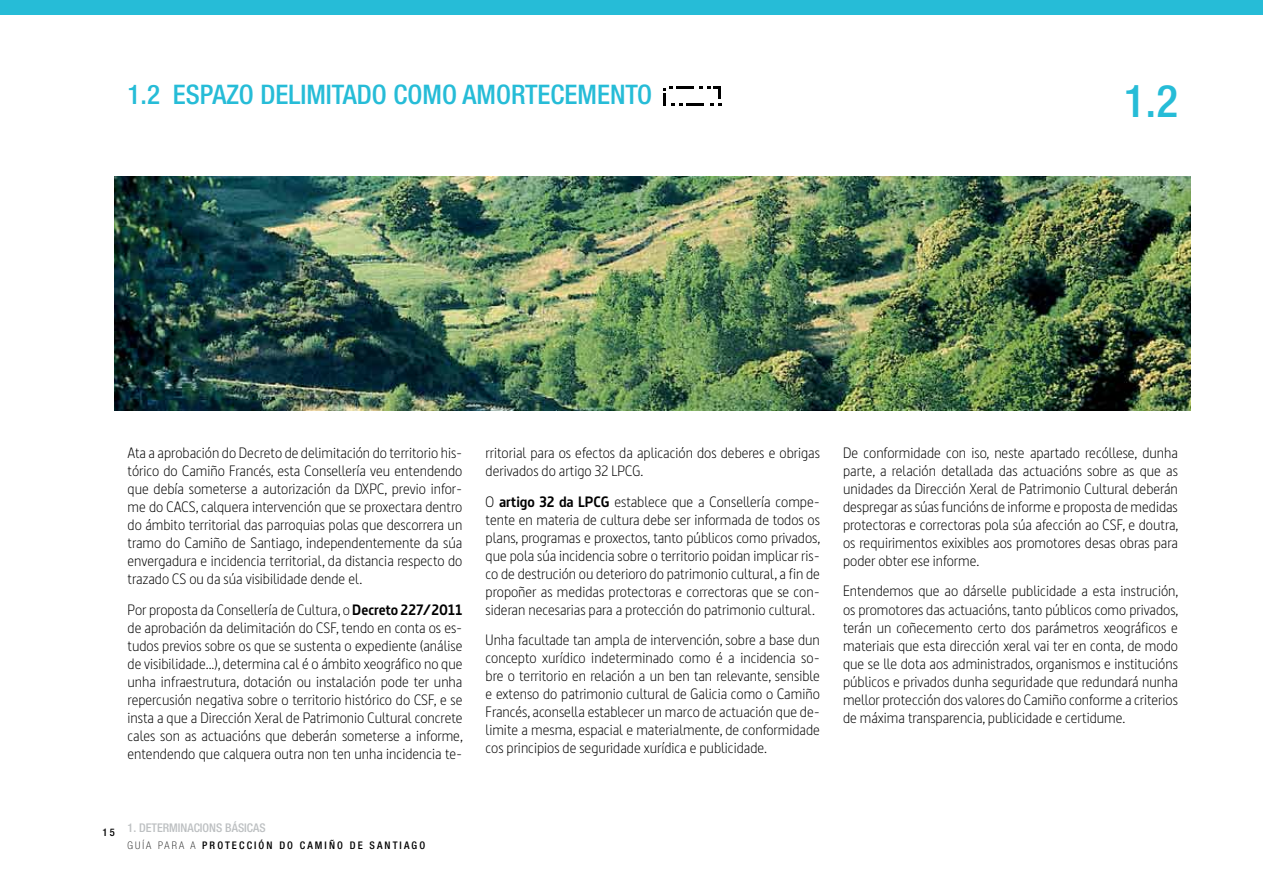
<style>
.page{position:relative;width:1263px;height:893px;background:#fff}
.page>*{position:absolute;margin:0;border:0;box-sizing:border-box;transform-origin:0 0}
.t1{font:500 condensed 45px "Helvetica Neue LT Std";color:#26bcd7}
.t2{font:500 condensed 27px "Helvetica Neue LT Std";color:#26bcd7}
.t3{font:300 15px/18px "Dsignes";color:#000;text-align:justify}
.t4{font:500 condensed 12px "Helvetica Neue LT Std";color:#bdc0c2}
.t5{font:500 condensed 10.5px "Helvetica Neue LT Std";letter-spacing:.2em;color:#000}
.s1{font-weight:700}
.s2{font-weight:100}
</style>
<div class="page">
<div style="left:0;top:0;width:1263px;height:15px;background:#26bcd7"></div>
<img style="left:115px;top:177px;width:1076px;height:233px">
<svg style="left:699px;top:86px;width:22px;height:20px"></svg>
<svg style="left:663px;top:86px;width:30px;height:20px"></svg>
<hr style="left:686px;top:103px;width:18px;height:3px;background:#000">
<h2 class="t2" style="left:128px;top:79px;width:526px">1.2 ESPAZO DELIMITADO COMO AMORTECEMENTO</h2>
<h1 class="t1" style="left:1124px;top:74px;width:55px">1.2</h1>
<p class="t3" style="left:128px;top:443px;width:336px">Ata a aprobación do Decreto de delimitación do territorio his&shy;tórico do Camiño Francés, esta Consellería veu entendendo que debía someterse a autorización da DXPC, previo infor&shy;me do CACS, calquera intervención que se proxectara dentro do ámbito territorial das parroquias polas que descorrera un tramo do Camiño de Santiago, independentemente da súa envergadura e incidencia territorial, da distancia respecto do trazado CS ou da súa visibilidade dende el.</p>
<p class="t3" style="left:128px;top:600px;width:337px">Por proposta da Consellería de Cultura, o <span class="s1">Decreto 227/2011 </span>de aprobación da delimitación do CSF, tendo en conta os es&shy;tudos previos sobre os que se sustenta o expediente (análise de visibilidade...), determina cal é o ámbito xeográfico no que unha infraestrutura, dotación ou instalación pode ter unha repercusión negativa sobre o territorio histórico do CSF, e se insta a que a Dirección Xeral de Patrimonio Cultural concrete cales son as actuacións que deberán someterse a informe, entendendo que calquera outra non ten unha incidencia te-</p>
<p class="t5" style="left:103px;top:826px;width:14px">15</p>
<p class="t4" style="left:128px;top:820px;width:139px">1. DETERMINACIONS BÁSICAS</p>
<p class="t5" style="left:128px;top:839px;width:299px"><span class="s2">GUÍA PARA A</span> PROTECCIÓN DO CAMIÑO DE SANTIAGO</p>
<p class="t3" style="left:486px;top:443px;width:336px">rritorial para os efectos da aplicación dos deberes e obrigas derivados do artigo 32 LPCG.</p>
<p class="t3" style="left:486px;top:492px;width:336px">O <span class="s1">artigo 32 da LPCG</span> establece que a Consellería compe&shy;tente en materia de cultura debe ser informada de todos os plans, programas e proxectos, tanto públicos como privados, que pola súa incidencia sobre o territorio poidan implicar ris&shy;co de destrución ou deterioro do patrimonio cultural, a fin de propoñer as medidas protectoras e correctoras que se con&shy;sideran necesarias para a protección do patrimonio cultural.</p>
<p class="t3" style="left:486px;top:631px;width:336px">Unha facultade tan ampla de intervención, sobre a base dun concepto xurídico indeterminado como é a incidencia so&shy;bre o territorio en relación a un ben tan relevante, sensible e extenso do patrimonio cultural de Galicia como o Camiño Francés, aconsella establecer un marco de actuación que de&shy;limite a mesma, espacial e materialmente, de conformidade cos principios de seguridade xurídica e publicidade.</p>
<p class="t3" style="left:843px;top:443px;width:337px">De conformidade con iso, neste apartado recóllese, dunha parte, a relación detallada das actuacións sobre as que as unidades da Dirección Xeral de Patrimonio Cultural deberán despregar as súas funcións de informe e proposta de medidas protectoras e correctoras pola súa afección ao CSF, e doutra, os requirimentos exixibles aos promotores desas obras para poder obter ese informe.</p>
<p class="t3" style="left:843px;top:582px;width:337px">Entendemos que ao dárselle publicidade a esta instrución, os promotores das actuacións, tanto públicos como privados, terán un coñecemento certo dos parámetros xeográficos e materiais que esta dirección xeral vai ter en conta, de modo que se lle dota aos administrados, organismos e institucións públicos e privados dunha seguridade que redundará nunha mellor protección dos valores do Camiño conforme a criterios de máxima transparencia, publicidade e certidume.</p>
</div>
